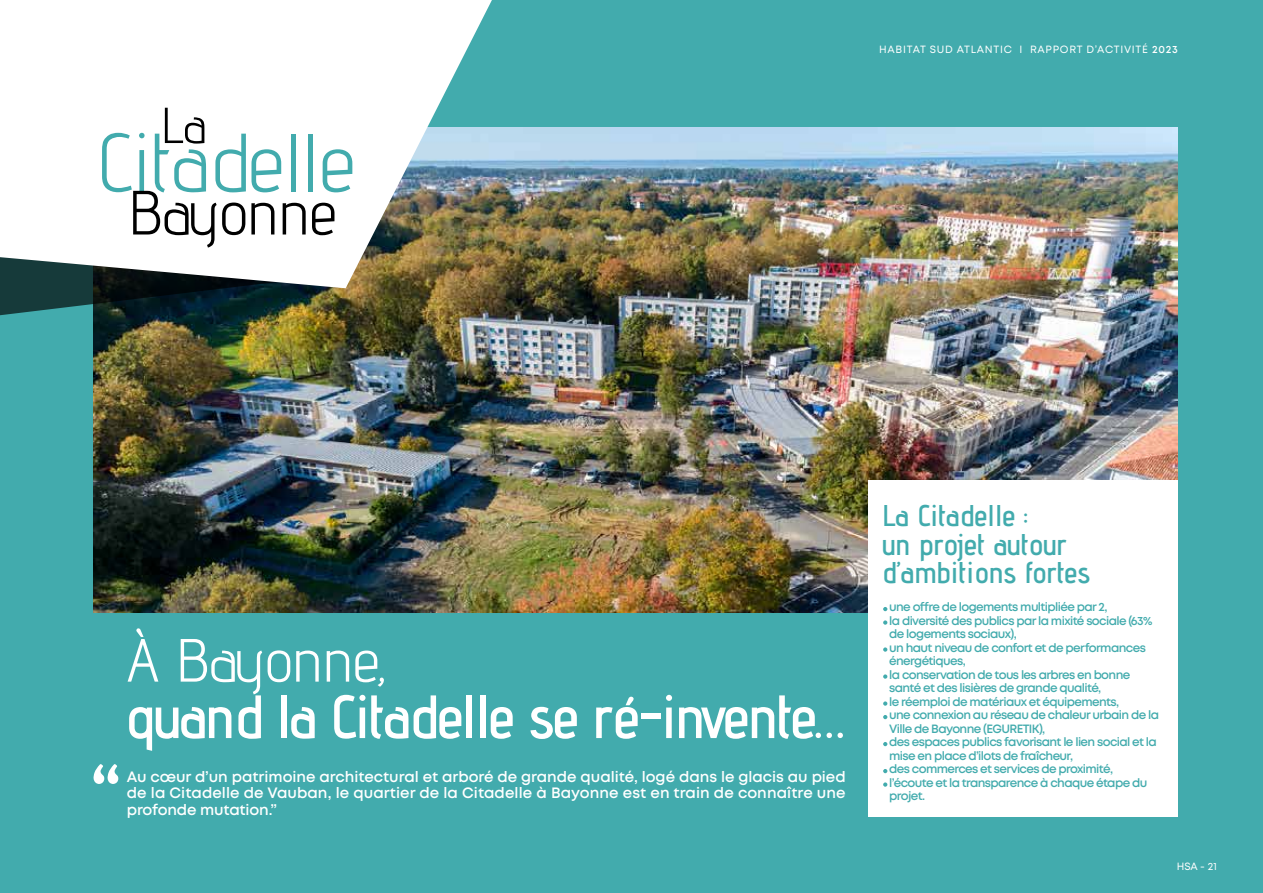
<style>
.page{position:relative;width:1263px;height:893px;background:#42abad}
.page>*{position:absolute;margin:0;border:0;box-sizing:border-box;transform-origin:0 0}
.t1{font:600 60.9px "Advent Pro";letter-spacing:-.03em;color:#fff}
.t2{font:60.9px "Advent Pro";color:#fff}
.t3{font:600 30px/28.5px "Advent Pro";color:#42abad}
.t4{font:600 15px/16.5px "Mont";letter-spacing:.005em;color:#fff;text-align:justify}
.t5{font:600 12px/13.5px "Mont";letter-spacing:-.05em;color:#42abad}
.t6{font:10.5px "Mont";letter-spacing:.07em;color:#fff}
.s1{font-weight:600}
</style>
<div class="page">
<img style="left:94px;top:127px;width:1084px;height:485px">
<img style="left:0;top:288px;width:424px;height:27px">
<svg style="left:0;top:0;width:492px;height:288px;fill:#fff"></svg>
<hr style="left:309px;top:134px;width:4px;height:57px;background:#42abad">
<svg style="left:323px;top:149px;width:29px;height:43px"></svg>
<svg style="left:102px;top:108px;width:204px;height:140px"></svg>
<svg style="left:312px;top:203px;width:22px;height:32px"></svg>
<svg style="left:93px;top:764px;width:25px;height:20px"></svg>
<div style="left:869px;top:480px;width:309px;height:336px;background:#fff"></div>
<svg style="left:883px;top:607px;width:4px;height:4px"></svg>
<svg style="left:883px;top:620px;width:4px;height:5px"></svg>
<svg style="left:883px;top:647px;width:4px;height:5px"></svg>
<svg style="left:883px;top:674px;width:4px;height:5px"></svg>
<svg style="left:883px;top:701px;width:4px;height:5px"></svg>
<svg style="left:883px;top:715px;width:4px;height:4px"></svg>
<svg style="left:883px;top:742px;width:4px;height:4px"></svg>
<svg style="left:883px;top:769px;width:4px;height:4px"></svg>
<svg style="left:883px;top:782px;width:4px;height:5px"></svg>
<p class="t6" style="left:879px;top:42px;width:300px">HABITAT SUD ATLANTIC I RAPPORT D’ACTIVITÉ <span class="s1">2023</span></p>
<h1 class="t2" style="left:127px;top:623px;width:261px">À Bayonne,</h1>
<h1 class="t1" style="left:127px;top:679px;width:720px">quand la Citadelle se ré-invente…</h1>
<p class="t4" style="left:127px;top:768px;width:720px">Au cœur d’un patrimoine architectural et arboré de grande qualité, logé dans le glacis au pied de la Citadelle de Vauban, le quartier de la Citadelle à Bayonne est en train de connaître une profonde mutation.”</p>
<h2 class="t3" style="left:882px;top:501px;width:210px">La Citadelle :<br>un projet autour d’ambitions fortes</h2>
<p class="t5" style="left:889px;top:600px;width:271px">une offre de logements multipliée par 2,<br>la diversité des publics par la mixité sociale (63% de logements sociaux),<br>un haut niveau de confort et de performances énergétiques,<br>la conservation de tous les arbres en bonne santé et des lisières de grande qualité,<br>le réemploi de matériaux et équipements,<br>une connexion au réseau de chaleur urbain de la Ville de Bayonne (EGURETIK),<br>des espaces publics favorisant le lien social et la mise en place d’ilots de fraîcheur,<br>des commerces et services de proximité, l’écoute et la transparence à chaque étape du projet.</p>
<p class="t6" style="left:1177px;top:860px;width:41px">HSA - 21</p>
</div>
